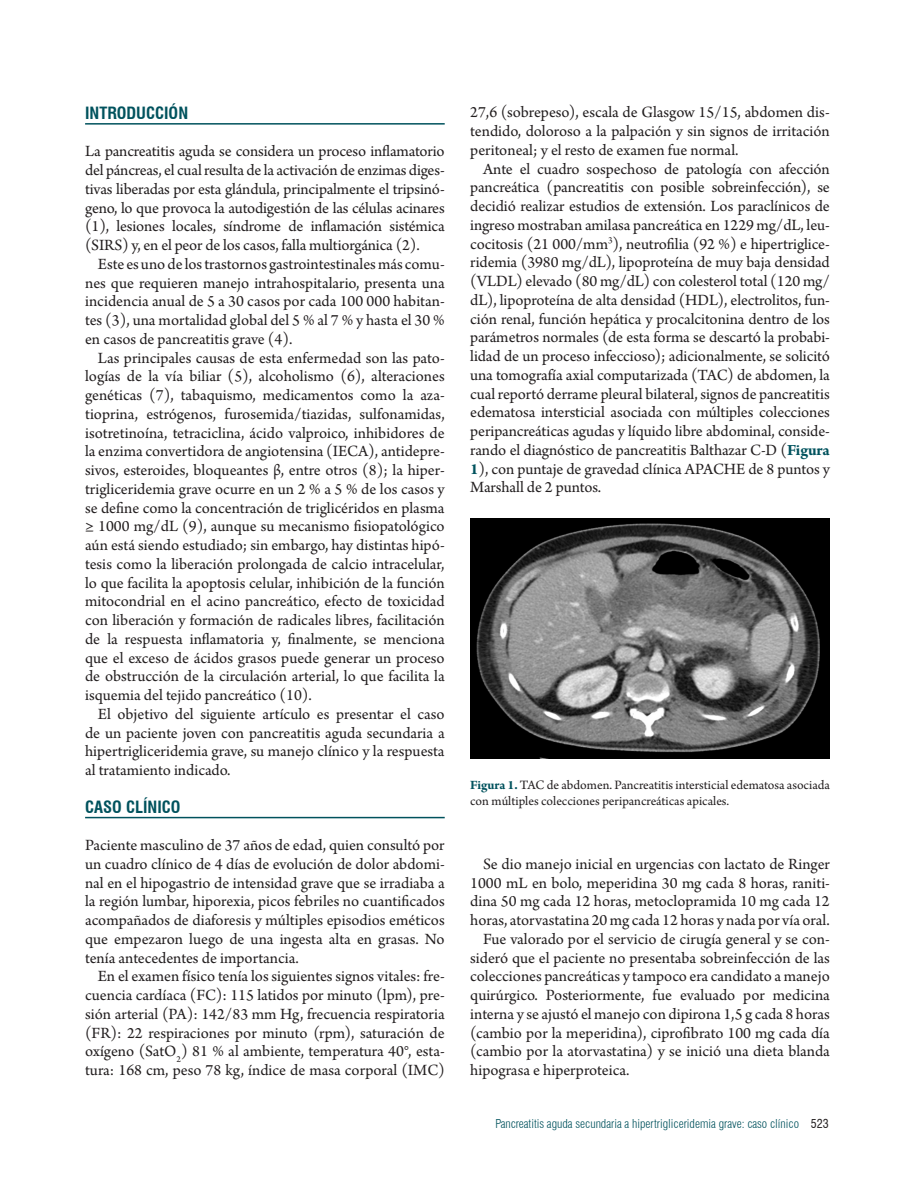
<style>
.page{position:relative;width:915px;height:1188px;background:#fff}
.page>*{position:absolute;margin:0;border:0;box-sizing:border-box;transform-origin:0 0}
.Texto_con_sangría{font:16.5px/18.8px "Arno Pro";color:#231f20;text-align:justify}
.Texto{font:16.5px/18.8px "Arno Pro";letter-spacing:-.01em;color:#231f20;text-align:justify}
.Título_1{font:700 condensed 16.5px "Swiss 721 BT";color:#00525d}
.Títulos_tablas_y_fig{font:13.5px/15.8px "Arno Pro";color:#231f20}
.t1{font:300 condensed 12px "Swiss 721 BT";color:#00525d}
.s1{font-weight:700;color:#00525d}
.s2{font-weight:400;color:#231f20}
</style>
<div class="page">
<hr style="left:85px;top:123px;width:359px;height:2px;background:#00525d">
<hr style="left:85px;top:817px;width:359px;height:1px;background:#00525d">
<img style="left:470px;top:519px;width:359px;height:240px">
<p class="Título_1" style="left:85px;top:103px;width:104px">INTRODUCCIÓN</p>
<p class="Texto" style="left:85px;top:143px;width:361px">La pancreatitis aguda se considera un proceso inflamatorio del páncreas, el cual resulta de la activación de enzimas diges&shy;tivas liberadas por esta glándula, principalmente el tripsinó&shy;geno, lo que provoca la autodigestión de las células acinares (1), lesiones locales, síndrome de inflamación sistémica (SIRS) y, en el peor de los casos, falla multiorgánica (2).</p>
<p class="Texto_con_sangría" style="left:85px;top:255px;width:361px;text-indent:13px">Este es uno de los trastornos gastrointestinales más comu&shy;nes que requieren manejo intrahospitalario, presenta una incidencia anual de 5 a 30 casos por cada 100 000 habitan&shy;tes (3), una mortalidad global del 5 % al 7 % y hasta el 30 % en casos de pancreatitis grave (4).</p>
<p class="Texto_con_sangría" style="left:85px;top:349px;width:361px;text-indent:13px">Las principales causas de esta enfermedad son las pato&shy;logías de la vía biliar (5), alcoholismo (6), alteraciones genéticas (7), tabaquismo, medicamentos como la aza&shy;tioprina, estrógenos, furosemida/tiazidas, sulfonamidas, isotretinoína, tetraciclina, ácido valproico, inhibidores de la enzima convertidora de angiotensina (IECA), antidepre&shy;sivos, esteroides, bloqueantes β, entre otros (8); la hiper&shy;trigliceridemia grave ocurre en un 2 % a 5 % de los casos y se define como la concentración de triglicéridos en plasma ≥ 1000 mg/dL (9), aunque su mecanismo fisiopatológico aún está siendo estudiado; sin embargo, hay distintas hipó&shy;tesis como la liberación prolongada de calcio intracelular, lo que facilita la apoptosis celular, inhibición de la función mitocondrial en el acino pancreático, efecto de toxicidad con liberación y formación de radicales libres, facilitación de la respuesta inflamatoria y, finalmente, se menciona que el exceso de ácidos grasos puede generar un proceso de obstrucción de la circulación arterial, lo que facilita la isquemia del tejido pancreático (10).</p>
<p class="Texto_con_sangría" style="left:85px;top:705px;width:361px;text-indent:13px">El objetivo del siguiente artículo es presentar el caso de un paciente joven con pancreatitis aguda secundaria a hipertrigliceridemia grave, su manejo clínico y la respuesta al tratamiento indicado.</p>
<p class="Título_1" style="left:85px;top:797px;width:97px">CASO CLÍNICO</p>
<p class="Texto" style="left:85px;top:837px;width:361px">Paciente masculino de 37 años de edad, quien consultó por un cuadro clínico de 4 días de evolución de dolor abdomi&shy;nal en el hipogastrio de intensidad grave que se irradiaba a la región lumbar, hiporexia, picos febriles no cuantificados acompañados de diaforesis y múltiples episodios eméticos que empezaron luego de una ingesta alta en grasas. No tenía antecedentes de importancia.</p>
<p class="Texto_con_sangría" style="left:85px;top:968px;width:361px;text-indent:13px">En el examen físico tenía los siguientes signos vitales: fre&shy;cuencia cardíaca (FC): 115 latidos por minuto (lpm), pre&shy;sión arterial (PA): 142/83 mm Hg, frecuencia respiratoria (FR): 22 respiraciones por minuto (rpm), saturación de oxígeno (SatO<sub>2</sub>) 81 % al ambiente, temperatura 40°, esta&shy;tura: 168 cm, peso 78 kg, índice de masa corporal (IMC)</p>
<p class="Texto_con_sangría" style="left:470px;top:104px;width:361px">27,6 (sobrepeso), escala de Glasgow 15/15, abdomen dis&shy;tendido, doloroso a la palpación y sin signos de irritación peritoneal; y el resto de examen fue normal.</p>
<p class="Texto_con_sangría" style="left:470px;top:160px;width:361px;text-indent:13px">Ante el cuadro sospechoso de patología con afección pancreática (pancreatitis con posible sobreinfección), se decidió realizar estudios de extensión. Los paraclínicos de ingreso mostraban amilasa pancreática en 1229 mg/dL, leu&shy;cocitosis (21 000/mm<sup>3</sup>), neutrofilia (92 %) e hipertriglice&shy;ridemia (3980 mg/dL), lipoproteína de muy baja densidad (VLDL) elevado (80 mg/dL) con colesterol total (120 mg/ dL), lipoproteína de alta densidad (HDL), electrolitos, fun&shy;ción renal, función hepática y procalcitonina dentro de los parámetros normales (de esta forma se descartó la probabi&shy;lidad de un proceso infeccioso); adicionalmente, se solicitó una tomografía axial computarizada (TAC) de abdomen, la cual reportó derrame pleural bilateral, signos de pancreatitis edematosa intersticial asociada con múltiples colecciones peripancreáticas agudas y líquido libre abdominal, conside&shy;rando el diagnóstico de pancreatitis Balthazar C-D (<span class="s1">Figura 1</span>), con puntaje de gravedad clínica APACHE de 8 puntos y Marshall de 2 puntos.</p>
<p class="Títulos_tablas_y_fig" style="left:470px;top:778px;width:361px"><span class="s1">Figura 1.</span> TAC de abdomen. Pancreatitis intersticial edematosa asociada con múltiples colecciones peripancreáticas apicales.</p>
<p class="Texto_con_sangría" style="left:470px;top:856px;width:361px;text-indent:13px">Se dio manejo inicial en urgencias con lactato de Ringer 1000 mL en bolo, meperidina 30 mg cada 8 horas, raniti&shy;dina 50 mg cada 12 horas, metoclopramida 10 mg cada 12 horas, atorvastatina 20 mg cada 12 horas y nada por vía oral.</p>
<p class="Texto_con_sangría" style="left:470px;top:931px;width:361px;text-indent:13px">Fue valorado por el servicio de cirugía general y se con&shy;sideró que el paciente no presentaba sobreinfección de las colecciones pancreáticas y tampoco era candidato a manejo quirúrgico. Posteriormente, fue evaluado por medicina interna y se ajustó el manejo con dipirona 1,5 g cada 8 horas (cambio por la meperidina), ciprofibrato 100 mg cada día (cambio por la atorvastatina) y se inició una dieta blanda hipograsa e hiperproteica.</p>
<p class="t1" style="left:495px;top:1117px;width:335px">Pancreatitis aguda secundaria a hipertrigliceridemia grave: caso clínico <span class="s2">523</span></p>
</div>
